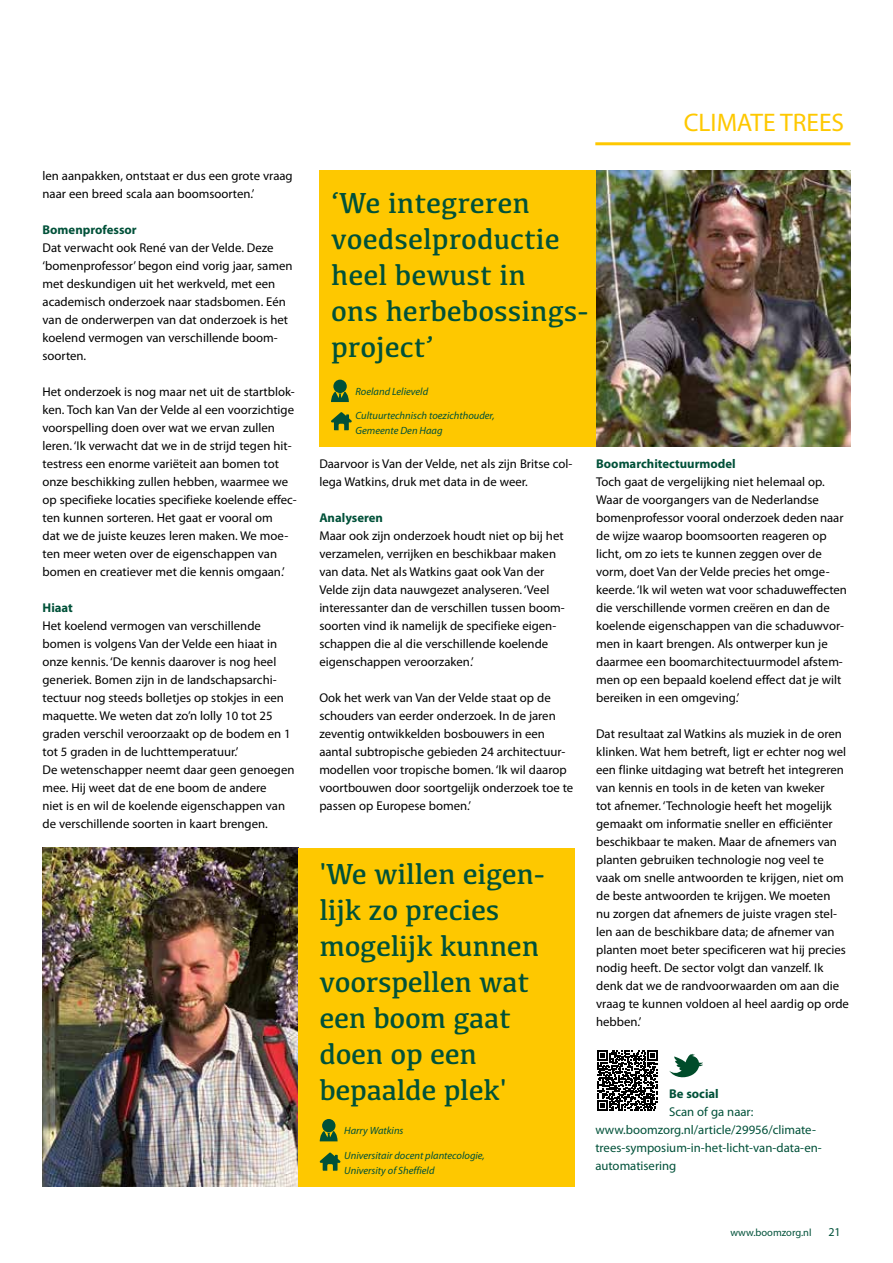
<style>
.page{position:relative;width:893px;height:1263px;background:#fff}
.page>*{position:absolute;margin:0;border:0;box-sizing:border-box;transform-origin:0 0}
.t1{font:30px/36px "Kefa";letter-spacing:-.01em;color:#005139}
.t2{font:25.5px "Myriad Pro";color:#fec800}
.t3{font:12.75px/18px "Myriad Pro";color:#000}
.t4{font:12.75px/18px "Myriad Pro";color:#005139}
.t5{font:700 12.75px "Myriad Pro";color:#005139}
.t6{font:12px "Myriad Pro";color:#005139}
.t7{font:italic 10.5px/15px "Myriad Pro";color:#005139}
.t8{font:10.5px "Myriad Pro";color:#005139}
</style>
<div class="page">
<hr style="left:595px;top:142px;width:255px;height:3px;background:#fec800">
<img style="left:43px;top:848px;width:255px;height:338px">
<div style="left:298px;top:848px;width:277px;height:338px;background:#fec800"></div>
<svg style="left:320px;top:1131px;width:18px;height:10px"></svg>
<div style="left:322px;top:1119px;width:13px;height:13px;background:#005139;border-radius:50%"></div>
<svg style="left:320px;top:1152px;width:20px;height:19px"></svg>
<div style="left:319px;top:170px;width:410px;height:277px;background:#fec800"></div>
<svg style="left:331px;top:392px;width:18px;height:10px"></svg>
<div style="left:333px;top:380px;width:14px;height:13px;background:#005139;border-radius:50%"></div>
<svg style="left:331px;top:412px;width:21px;height:18px"></svg>
<img style="left:596px;top:170px;width:254px;height:277px">
<svg style="left:597px;top:1050px;width:58px;height:61px"></svg>
<svg style="left:598px;top:1050px;width:60px;height:60px"></svg>
<svg style="left:669px;top:1054px;width:34px;height:23px"></svg>
<p class="t3" style="left:43px;top:167px;width:252px">len aanpakken, ontstaat er dus een grote vraag naar een breed scala aan boomsoorten.’</p>
<p class="t5" style="left:43px;top:221px;width:96px">Bomenprofessor</p>
<p class="t3" style="left:43px;top:239px;width:251px">Dat verwacht ook René van der Velde. Deze ‘bomenprofessor’ begon eind vorig jaar, samen met deskundigen uit het werkveld, met een academisch onderzoek naar stadsbomen. Eén van de onderwerpen van dat onderzoek is het koelend vermogen van verschillende boom&shy;soorten.</p>
<p class="t3" style="left:43px;top:383px;width:256px">Het onderzoek is nog maar net uit de startblok&shy;ken. Toch kan Van der Velde al een voorzichtige voorspelling doen over wat we ervan zullen leren. ‘Ik verwacht dat we in de strijd tegen hit&shy;testress een enorme variëteit aan bomen tot onze beschikking zullen hebben, waarmee we op specifieke locaties specifieke koelende effec&shy;ten kunnen sorteren. Het gaat er vooral om<br>dat we de juiste keuzes leren maken. We moe&shy;ten meer weten over de eigenschappen van bomen en creatiever met die kennis omgaan.’</p>
<p class="t5" style="left:43px;top:599px;width:32px">Hiaat</p>
<p class="t3" style="left:43px;top:617px;width:253px">Het koelend vermogen van verschillende bomen is volgens Van der Velde een hiaat in onze kennis. ‘De kennis daarover is nog heel generiek. Bomen zijn in de landschapsarchi&shy;tectuur nog steeds bolletjes op stokjes in een maquette. We weten dat zo’n lolly 10 tot 25 graden verschil veroorzaakt op de bodem en 1 tot 5 graden in de luchttemperatuur.’<br>De wetenschapper neemt daar geen genoegen mee. Hij weet dat de ene boom de andere<br>niet is en wil de koelende eigenschappen van de verschillende soorten in kaart brengen.</p>
<h2 class="t2" style="left:684px;top:107px;width:162px">CLIMATE TREES</h2>
<h1 class="t1" style="left:331px;top:184px;width:256px">‘We integreren voedselproductie heel bewust in<br>ons herbebossings&shy;project’</h1>
<p class="t7" style="left:355px;top:384px;width:74px">Roeland Lelieveld</p>
<p class="t7" style="left:356px;top:408px;width:141px">Cultuurtechnisch toezichthouder,<br>Gemeente Den Haag</p>
<p class="t3" style="left:319px;top:455px;width:254px">Daarvoor is Van der Velde, net als zijn Britse col&shy;lega Watkins, druk met data in de weer.</p>
<p class="t5" style="left:319px;top:510px;width:65px">Analyseren</p>
<p class="t3" style="left:319px;top:527px;width:247px">Maar ook zijn onderzoek houdt niet op bij het verzamelen, verrijken en beschikbaar maken van data. Net als Watkins gaat ook Van der Velde zijn data nauwgezet analyseren. ‘Veel interessanter dan de verschillen tussen boom&shy;soorten vind ik namelijk de specifieke eigen&shy;schappen die al die verschillende koelende eigenschappen veroorzaken.’</p>
<p class="t3" style="left:319px;top:689px;width:255px">Ook het werk van Van der Velde staat op de schouders van eerder onderzoek. In de jaren zeventig ontwikkelden bosbouwers in een aantal subtropische gebieden 24 architectuur&shy;modellen voor tropische bomen. ‘Ik wil daarop voortbouwen door soortgelijk onderzoek toe te passen op Europese bomen.’</p>
<h1 class="t1" style="left:319px;top:855px;width:227px">'We willen eigen&shy;lijk zo precies mogelijk kunnen voorspellen wat een boom gaat doen op een bepaalde plek'</h1>
<p class="t7" style="left:344px;top:1123px;width:61px">Harry Watkins</p>
<p class="t7" style="left:344px;top:1147px;width:142px">Universitair docent plantecologie,<br>University of Sheffield</p>
<p class="t5" style="left:596px;top:456px;width:141px">Boomarchitectuurmodel</p>
<p class="t3" style="left:596px;top:473px;width:252px">Toch gaat de vergelijking niet helemaal op.<br>Waar de voorgangers van de Nederlandse bomenprofessor vooral onderzoek deden naar de wijze waarop boomsoorten reageren op licht, om zo iets te kunnen zeggen over de vorm, doet Van der Velde precies het omge&shy;keerde. ‘Ik wil weten wat voor schaduweffecten die verschillende vormen creëren en dan de koelende eigenschappen van die schaduwvor&shy;men in kaart brengen. Als ontwerper kun je daarmee een boomarchitectuurmodel afstem&shy;men op een bepaald koelend effect dat je wilt bereiken in een omgeving.’</p>
<p class="t3" style="left:596px;top:725px;width:254px">Dat resultaat zal Watkins als muziek in de oren klinken. Wat hem betreft, ligt er echter nog wel een flinke uitdaging wat betreft het integreren van kennis en tools in de keten van kweker<br>tot afnemer. ‘Technologie heeft het mogelijk gemaakt om informatie sneller en efficiënter beschikbaar te maken. Maar de afnemers van planten gebruiken technologie nog veel te vaak om snelle antwoorden te krijgen, niet om de beste antwoorden te krijgen. We moeten<br>nu zorgen dat afnemers de juiste vragen stel&shy;len aan de beschikbare data; de afnemer van planten moet beter specificeren wat hij precies nodig heeft. De sector volgt dan vanzelf. Ik denk dat we de randvoorwaarden om aan die vraag te kunnen voldoen al heel aardig op orde hebben.’</p>
<p class="t5" style="left:669px;top:1085px;width:51px">Be social</p>
<p class="t4" style="left:595px;top:1103px;width:228px;text-indent:74px">Scan of ga naar: www.boomzorg.nl/article/29956/climate&shy;trees-symposium-in-het-licht-van-data-en&shy;automatisering</p>
<p class="t8" style="left:730px;top:1226px;width:83px">www.boomzorg.nl</p>
<p class="t6" style="left:828px;top:1224px;width:14px">21</p>
</div>
